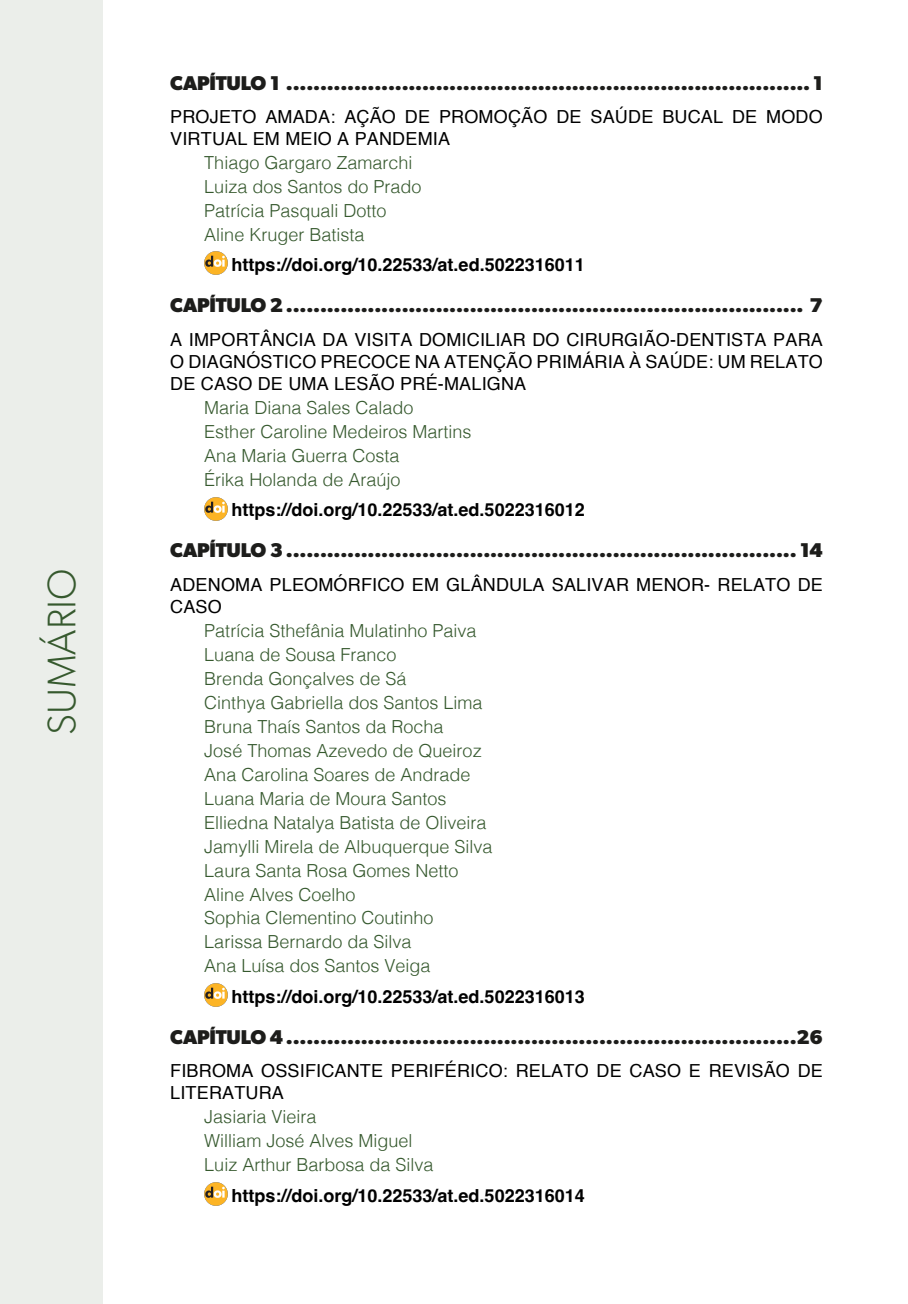
<style>
.page{position:relative;width:908px;height:1304px;background:#fff}
.page>*{position:absolute;margin:0;border:0;box-sizing:border-box;transform-origin:0 0}
.t1{font:300 40px "Gibson";color:#36592e}
.t2{font:700 20px "Gibson";letter-spacing:-.01em;color:#1d1d1b}
.t3{font:300 18px/24px "Helvetica";color:#36592e}
.t4{font:18px/22px "Helvetica";letter-spacing:.01em;color:#000}
.t5{font:700 18px "Helvetica";color:#000}
</style>
<div class="page">
<div style="left:0;top:0;width:103px;height:1304px;background:#ebeeea"></div>
<img style="left:204px;top:252px;width:23px;height:23px">
<img style="left:204px;top:497px;width:23px;height:23px">
<img style="left:204px;top:984px;width:23px;height:23px">
<img style="left:204px;top:1183px;width:23px;height:23px">
<h1 class="t1" style="left:37px;top:735px;width:167px;rotate:-90deg">SUMÁRIO</h1>
<p class="t2" style="left:170px;top:71px;width:653px">CAPÍTULO 1 ............................................................................. 1</p>
<p class="t4" style="left:170px;top:106px;width:653px">PROJETO AMADA: AÇÃO DE PROMOÇÃO DE SAÚDE BUCAL DE MODO<br>VIRTUAL EM MEIO A PANDEMIA</p>
<p class="t3" style="left:204px;top:149px;width:219px">Thiago Gargaro Zamarchi<br>Luiza dos Santos do Prado<br>Patrícia Pasquali Dotto<br>Aline Kruger Batista</p>
<p class="t5" style="left:231px;top:254px;width:355px">https://doi.org/10.22533/at.ed.5022316011</p>
<p class="t2" style="left:170px;top:294px;width:653px">CAPÍTULO 2 ............................................................................ 7</p>
<p class="t4" style="left:170px;top:329px;width:653px;text-align:justify">A IMPORTÂNCIA DA VISITA DOMICILIAR DO CIRURGIÃO-DENTISTA PARA O DIAGNÓSTICO PRECOCE NA ATENÇÃO PRIMÁRIA À SAÚDE: UM RELATO DE CASO DE UMA LESÃO PRÉ-MALIGNA</p>
<p class="t3" style="left:204px;top:394px;width:269px">Maria Diana Sales Calado<br>Esther Caroline Medeiros Martins<br>Ana Maria Guerra Costa<br>Érika Holanda de Araújo</p>
<p class="t5" style="left:231px;top:499px;width:355px">https://doi.org/10.22533/at.ed.5022316012</p>
<p class="t2" style="left:170px;top:538px;width:653px">CAPÍTULO 3 ........................................................................... 14</p>
<p class="t4" style="left:170px;top:574px;width:653px">ADENOMA PLEOMÓRFICO EM GLÂNDULA SALIVAR MENOR- RELATO DE<br>CASO</p>
<p class="t3" style="left:204px;top:617px;width:290px">Patrícia Sthefânia Mulatinho Paiva<br>Luana de Sousa Franco<br>Brenda Gonçalves de Sá<br>Cinthya Gabriella dos Santos Lima<br>Bruna Thaís Santos da Rocha<br>José Thomas Azevedo de Queiroz<br>Ana Carolina Soares de Andrade<br>Luana Maria de Moura Santos<br>Elliedna Natalya Batista de Oliveira<br>Jamylli Mirela de Albuquerque Silva<br>Laura Santa Rosa Gomes Netto<br>Aline Alves Coelho<br>Sophia Clementino Coutinho<br>Larissa Bernardo da Silva<br>Ana Luísa dos Santos Veiga</p>
<p class="t5" style="left:231px;top:986px;width:355px">https://doi.org/10.22533/at.ed.5022316013</p>
<p class="t2" style="left:170px;top:1025px;width:653px">CAPÍTULO 4 ...........................................................................26</p>
<p class="t4" style="left:170px;top:1061px;width:654px">FIBROMA OSSIFICANTE PERIFÉRICO: RELATO DE CASO E REVISÃO DE<br>LITERATURA</p>
<p class="t3" style="left:204px;top:1104px;width:231px">Jasiaria Vieira<br>William José Alves Miguel<br>Luiz Arthur Barbosa da Silva</p>
<p class="t5" style="left:231px;top:1184px;width:355px">https://doi.org/10.22533/at.ed.5022316014</p>
</div>
